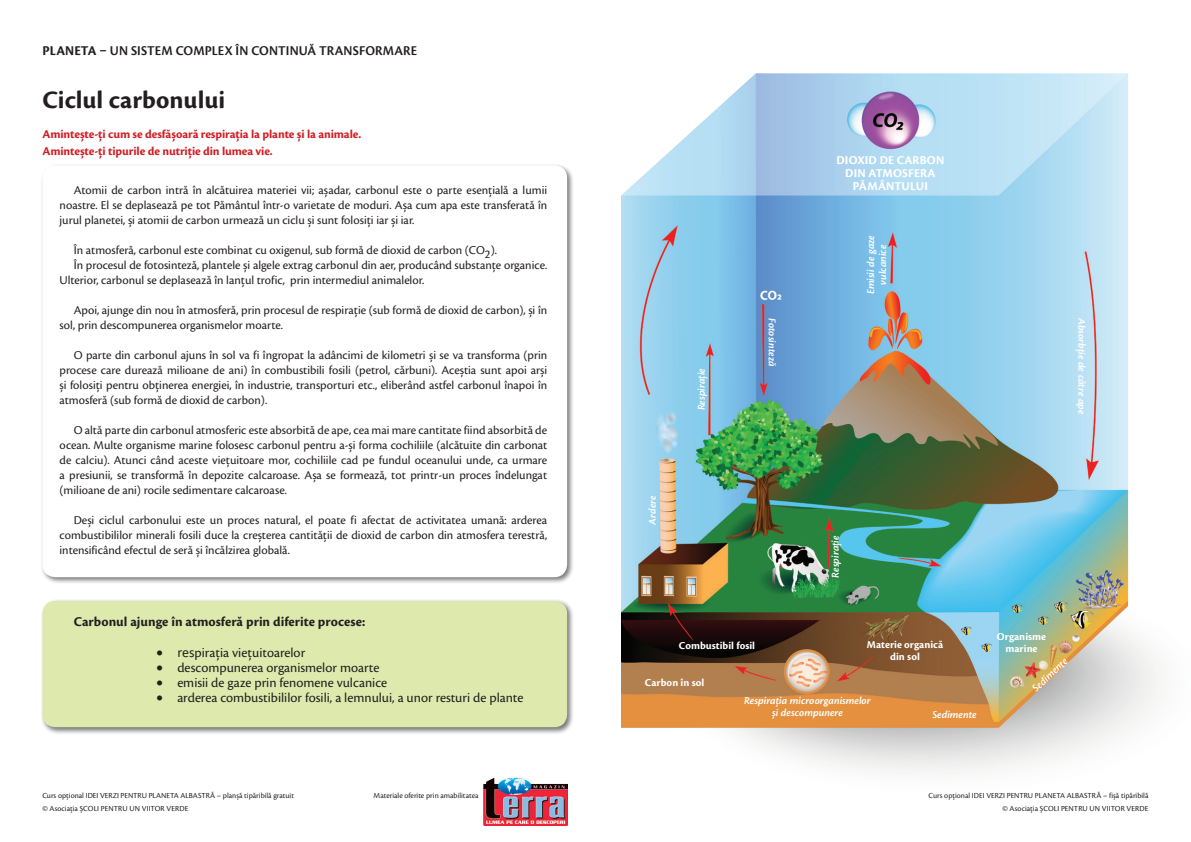
<style>
.page{position:relative;width:1191px;height:842px;background:#fff}
.page>*{position:absolute;margin:0;border:0;box-sizing:border-box;transform-origin:0 0}
.t1{font:700 26px "Cronos Pro";color:#231f20}
.t2{font:14px "Cronos Pro";color:#231f20}
.t3{font:600 14px "Cronos Pro";letter-spacing:.01em;color:#231f20}
.t4{font:700 14px "Cronos Pro";color:#231f20}
.t5{font:12.5px/15px "Cronos Pro";color:#231f20;text-align:justify}
.t6{font:700 12.5px/16.8px "Cronos Pro";letter-spacing:-.005em;color:#d01e25}
.t7{font:700 12.5px/13px "Cronos Pro";letter-spacing:.01em;color:#fff;text-align:center}
.t8{font:italic 600 11px/12px "Cronos Pro";color:#fff;text-align:center}
.t9{font:700 11px/12px "Cronos Pro";color:#fff;text-align:center}
.t10{font:8px/13.7px "Cronos Pro";color:#231f20}
.s1{font-weight:700}
.s2{font-family:"Calibri"}
</style>
<div class="page">
<img style="left:484px;top:778px;width:83px;height:47px">
<div style="left:40px;top:163px;width:534px;height:422px;background:#231f20;opacity:.75"></div>
<div style="left:42px;top:165px;width:525px;height:412px;background:#fff;border-radius:13px"></div>
<div style="left:40px;top:599px;width:534px;height:135px;background:#231f20;opacity:.75"></div>
<div style="left:42px;top:601px;width:525px;height:126px;background:#deeaad;border-radius:13px"></div>
<img style="left:621px;top:74px;width:537px;height:698px">
<p class="t3" style="left:43px;top:43px;width:376px"><span class="s1">PLANETA</span> – UN SISTEM COMPLEX ÎN CONTINUĂ TRANSFORMARE</p>
<h1 class="t1" style="left:43px;top:85px;width:184px">Ciclul carbonului</h1>
<p class="t6" style="left:43px;top:126px;width:320px">Amintește-ți cum se desfășoară respirația la plante și la animale.<br>Amintește-ți tipurile de nutriție din lumea vie.</p>
<p class="t5" style="left:60px;top:183px;width:489px;text-indent:14px">Atomii de carbon intră în alcătuirea materiei vii; așadar, carbonul este o parte esențială a lumii noastre. El se deplasează pe tot Pământul într-o varietate de moduri. Așa cum apa este transferată în jurul planetei, și atomii de carbon urmează un ciclu și sunt folosiți iar și iar.</p>
<p class="t5" style="left:74px;top:243px;width:425px">În atmosferă, carbonul este combinat cu oxigenul, sub formă de dioxid de carbon (CO2).</p>
<p class="t5" style="left:74px;top:258px;width:475px">În procesul de fotosinteză, plantele și algele extrag carbonul din aer, producând substanţe organice.</p>
<p class="t5" style="left:60px;top:273px;width:366px">Ulterior, carbonul se deplasează în lanțul trofic, prin intermediul animalelor.</p>
<p class="t5" style="left:60px;top:303px;width:489px;text-indent:14px">Apoi, ajunge din nou în atmosferă, prin procesul de respirație (sub formă de dioxid de carbon), și în sol, prin descompunerea organismelor moarte.</p>
<p class="t5" style="left:60px;top:348px;width:489px;text-indent:14px">O parte din carbonul ajuns în sol va fi îngropat la adâncimi de kilometri și se va transforma (prin procese care durează milioane de ani) în combustibili fosili (petrol, cărbuni). Aceștia sunt apoi arși și folosiți pentru obţinerea energiei, în industrie, transporturi etc., eliberând astfel carbonul înapoi în atmosferă (sub formă de dioxid de carbon).</p>
<p class="t5" style="left:60px;top:423px;width:489px;text-indent:14px">O altă parte din carbonul atmosferic este absorbită de ape, cea mai mare cantitate fiind absorbită de ocean. Multe organisme marine folosesc carbonul pentru a-și forma cochiliile (alcătuite din carbonat de calciu). Atunci când aceste viețuitoare mor, cochiliile cad pe fundul oceanului unde, ca urmare a presiunii, se transformă în depozite calcaroase. Așa se formează, tot printr-un proces îndelungat (milioane de ani) rocile sedimentare calcaroase.</p>
<p class="t5" style="left:60px;top:513px;width:489px;text-indent:14px">Deși ciclul carbonului este un proces natural, el poate fi afectat de activitatea umană: arderea combustibililor minerali fosili duce la creşterea cantităţii de dioxid de carbon din atmosfera terestră, intensificând efectul de seră şi încălzirea globală.</p>
<p class="t4" style="left:74px;top:614px;width:293px">Carbonul ajunge în atmosferă prin diferite procese:</p>
<p class="t2" style="left:156px;top:645px;width:150px">• <span class="s2">res</span>pirația viețuitoarelor</p>
<p class="t2" style="left:156px;top:660px;width:225px">• descompunerea organismelor moarte</p>
<p class="t2" style="left:156px;top:675px;width:232px">• emisii de gaze prin fenomene vulcanice</p>
<p class="t2" style="left:156px;top:690px;width:369px">• arderea combustibililor fosili, a lemnului, a unor resturi de plante</p>
<p class="t7" style="left:836px;top:154px;width:109px">DIOXID DE CARBON<br>DIN ATMOSFERA<br>PĂMÂNTULUI</p>
<p class="t8" style="left:646px;top:524px;width:31px;rotate:-90deg">Ardere</p>
<p class="t8" style="left:695px;top:410px;width:44px;rotate:-90deg">Respirație</p>
<p class="t8" style="left:778px;top:318px;width:50px;rotate:90deg">Fotosinteză</p>
<p class="t8" style="left:865px;top:294px;width:61px;rotate:-90deg">Emisii de gaze vulcanice</p>
<p class="t8" style="left:829px;top:578px;width:44px;rotate:-90deg">Respirație</p>
<p class="t8" style="left:1087px;top:318px;width:98px;rotate:90deg">Absorbție de către ape</p>
<p class="t9" style="left:867px;top:638px;width:78px">Materie organică din sol</p>
<p class="t9" style="left:997px;top:630px;width:51px">Organisme marine</p>
<p class="t8" style="left:744px;top:695px;width:128px">Respirația microorganismelor și descompunere</p>
<p class="t9" style="left:679px;top:640px;width:78px">Combustibil fosil</p>
<p class="t9" style="left:645px;top:677px;width:61px">Carbon în sol</p>
<p class="t8" style="left:1029px;top:686px;width:46px;rotate:-43deg">Sedimente</p>
<p class="t8" style="left:932px;top:709px;width:46px">Sedimente</p>
<p class="t10" style="left:42px;top:788px;width:253px">Curs opțional IDEI VERZI PENTRU PLANETA ALBASTRĂ – planșă tipăribilă gratuit © Asociația ȘCOLI PENTRU UN VIITOR VERDE</p>
<p class="t10" style="left:373px;top:788px;width:106px">Materiale oferite prin amabilitatea</p>
<p class="t10" style="left:928px;top:788px;width:221px;text-align:right">Curs opțional IDEI VERZI PENTRU PLANETA ALBASTRĂ – fișă tipăribilă © Asociația ȘCOLI PENTRU UN VIITOR VERDE</p>
</div>
